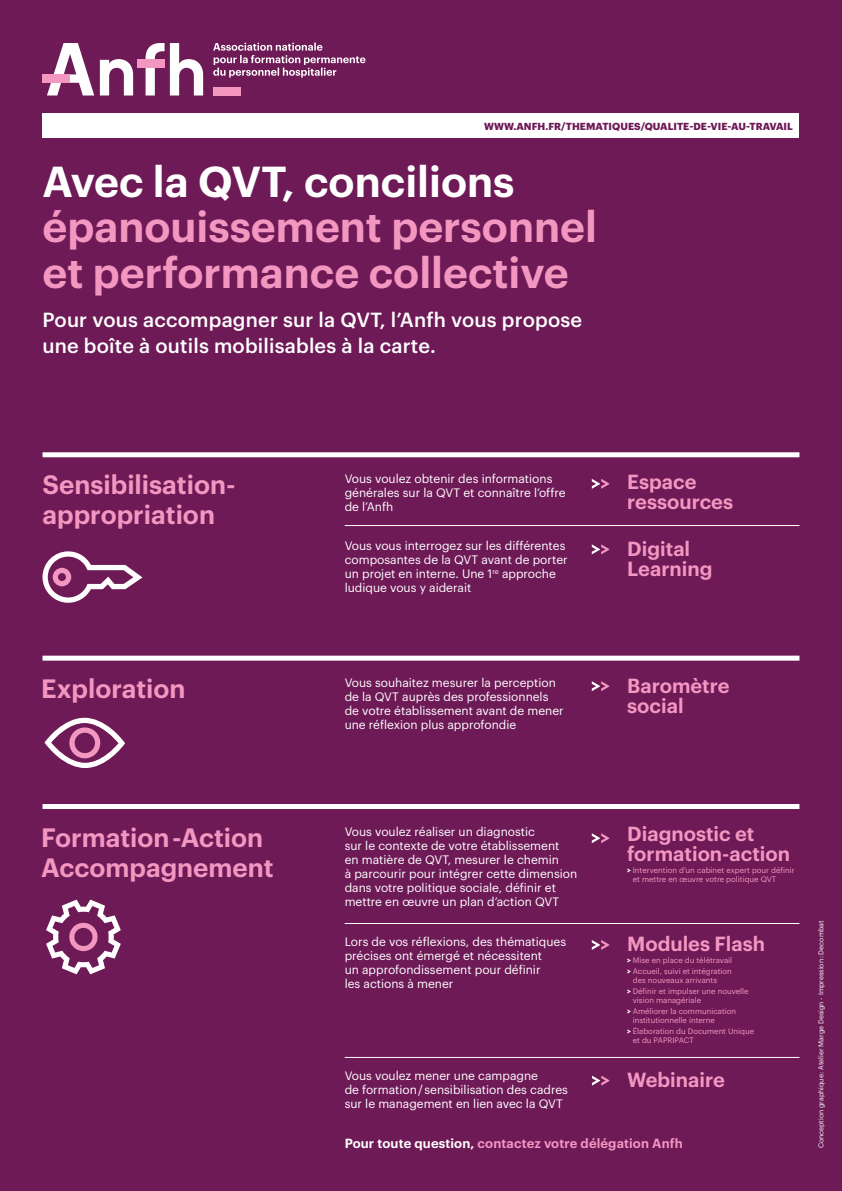
<style>
.page{position:relative;width:842px;height:1191px;background:#6e1a57}
.page>*{position:absolute;margin:0;border:0;box-sizing:border-box;transform-origin:0 0}
.t1{font:600 42.4px/45.6px "Graphik";color:#f397c1}
.t2{font:600 42.4px "Graphik";color:#fff}
.t3{font:600 26px/30px "Graphik";color:#f397c1}
.t4{font:600 20px/20px "Graphik";color:#f397c1}
.t5{font:500 20px/26px "Graphik";letter-spacing:.01em;color:#fff}
.t6{font:600 13px "Graphik";letter-spacing:.01em;color:#f397c1}
.t7{font:12px/14px "Graphik";color:#fff}
.t8{font:700 10px "Graphik";letter-spacing:.005em;color:#6e1a57}
.t9{font:7.8px/11px "Graphik";color:#f397c1}
.t10{font:7px "Graphik";color:#fff}
.s1{font-weight:700;color:#fff}
.s2{color:#fff}
</style>
<div class="page">
<svg style="left:100px;top:59px;width:33px;height:36px"></svg>
<svg style="left:47px;top:43px;width:47px;height:52px"></svg>
<svg style="left:146px;top:43px;width:57px;height:52px"></svg>
<div style="left:137px;top:60px;width:28px;height:8px;background:#f397c1"></div>
<div style="left:213px;top:87px;width:28px;height:8px;background:#f397c1"></div>
<div style="left:43px;top:74px;width:27px;height:9px;background:#f397c1"></div>
<svg style="left:213px;top:43px;width:152px;height:35px"></svg>
<div style="left:43px;top:113px;width:756px;height:25px;background:#fff"></div>
<hr style="left:345px;top:1057px;width:454px;height:1px;background:#fff">
<div style="left:43px;top:452px;width:756px;height:5px;background:#fff"></div>
<svg style="left:44px;top:717px;width:81px;height:51px"></svg>
<svg style="left:43px;top:551px;width:99px;height:52px"></svg>
<svg style="left:46px;top:899px;width:75px;height:75px"></svg>
<hr style="left:345px;top:525px;width:454px;height:1px;background:#fff">
<hr style="left:345px;top:923px;width:454px;height:1px;background:#fff">
<div style="left:43px;top:655px;width:756px;height:5px;background:#fff"></div>
<div style="left:43px;top:804px;width:756px;height:5px;background:#fff"></div>
<svg style="left:592px;top:479px;width:17px;height:10px"></svg>
<svg style="left:592px;top:544px;width:17px;height:10px"></svg>
<svg style="left:592px;top:681px;width:17px;height:10px"></svg>
<svg style="left:592px;top:833px;width:17px;height:10px"></svg>
<svg style="left:592px;top:940px;width:17px;height:10px"></svg>
<svg style="left:592px;top:1075px;width:17px;height:10px"></svg>
<p class="t8" style="left:484px;top:118px;width:310px">WWW.ANFH.FR/THEMATIQUES/QUALITE-DE-VIE-AU-TRAVAIL</p>
<h1 class="t2" style="left:43px;top:149px;width:473px">Avec la QVT, concilions</h1>
<h1 class="t1" style="left:43px;top:200px;width:556px">épanouissement personnel et performance collective</h1>
<h3 class="t5" style="left:43px;top:305px;width:541px">Pour vous accompagner sur la QVT, l’Anfh vous propose une boîte à outils mobilisables à la carte.</h3>
<h2 class="t3" style="left:43px;top:467px;width:194px">Sensibilisation&shy;appropriation</h2>
<h2 class="t3" style="left:41px;top:671px;width:146px">Exploration</h2>
<p class="t7" style="left:345px;top:470px;width:223px">Vous voulez obtenir des informations générales sur la QVT et connaître l’offre de l’Anfh</p>
<p class="t7" style="left:345px;top:537px;width:224px">Vous vous interrogez sur les différentes composantes de la QVT avant de porter un projet en interne. Une 1<sup>re</sup> approche ludique vous y aiderait</p>
<p class="t7" style="left:345px;top:675px;width:221px">Vous souhaitez mesurer la perception de la QVT auprès des professionnels de votre établissement avant de mener une réflexion plus approfondie</p>
<h3 class="t4" style="left:627px;top:470px;width:107px">Espace ressources</h3>
<h3 class="t4" style="left:627px;top:537px;width:87px">Digital<br>Learning</h3>
<h3 class="t4" style="left:627px;top:673px;width:104px">Baromètre social</h3>
<h2 class="t3" style="left:41px;top:820px;width:234px">Formation -Action<br>Accompagnement</h2>
<h3 class="t4" style="left:627px;top:822px;width:164px">Diagnostic et formation-action</h3>
<p class="t7" style="left:345px;top:823px;width:234px">Vous voulez réaliser un diagnostic<br>sur le contexte de votre établissement<br>en matière de QVT, mesurer le chemin<br>à parcourir pour intégrer cette dimension dans votre politique sociale, définir et mettre en œuvre un plan d’action QVT</p>
<p class="t9" style="left:633px;top:864px;width:163px;line-height:9px;text-indent:-6px"><span class="s1">&gt;</span> Intervention d’un cabinet expert pour définir et mettre en œuvre votre politique QVT</p>
<p class="t7" style="left:345px;top:933px;width:223px">Lors de vos réflexions, des thématiques précises ont émergé et nécessitent<br>un approfondissement pour définir<br>les actions à mener</p>
<p class="t7" style="left:345px;top:1067px;width:225px">Vous voulez mener une campagne<br>de formation / sensibilisation des cadres sur le management en lien avec la QVT</p>
<h3 class="t4" style="left:627px;top:932px;width:139px">Modules Flash</h3>
<p class="t9" style="left:627px;top:953px;width:106px"><span class="s1">&gt;</span> Mise en place du télétravail <span class="s1">&gt;</span> Accueil, suivi et intégration</p>
<p class="t9" style="left:627px;top:973px;width:123px;text-indent:6px">des nouveaux arrivants<br><span class="s1">&gt;</span> Définir et impulser une nouvelle</p>
<p class="t9" style="left:627px;top:993px;width:110px;text-indent:6px">vision managériale<br><span class="s1">&gt;</span> Améliorer la communication</p>
<p class="t9" style="left:627px;top:1013px;width:128px;text-indent:6px">institutionnelle interne<br><span class="s1">&gt;</span> Élaboration du Document Unique</p>
<p class="t9" style="left:633px;top:1033px;width:62px">et du PAPRIPACT</p>
<h3 class="t4" style="left:627px;top:1067px;width:99px">Webinaire</h3>
<p class="t6" style="left:345px;top:1133px;width:340px"><span class="s2">Pour toute question,</span> contactez votre délégation Anfh</p>
<p class="t10" style="left:815px;top:1148px;width:229px;rotate:-90deg">Conception graphique : Atelier Marge Design - Impression : Decombat</p>
</div>
